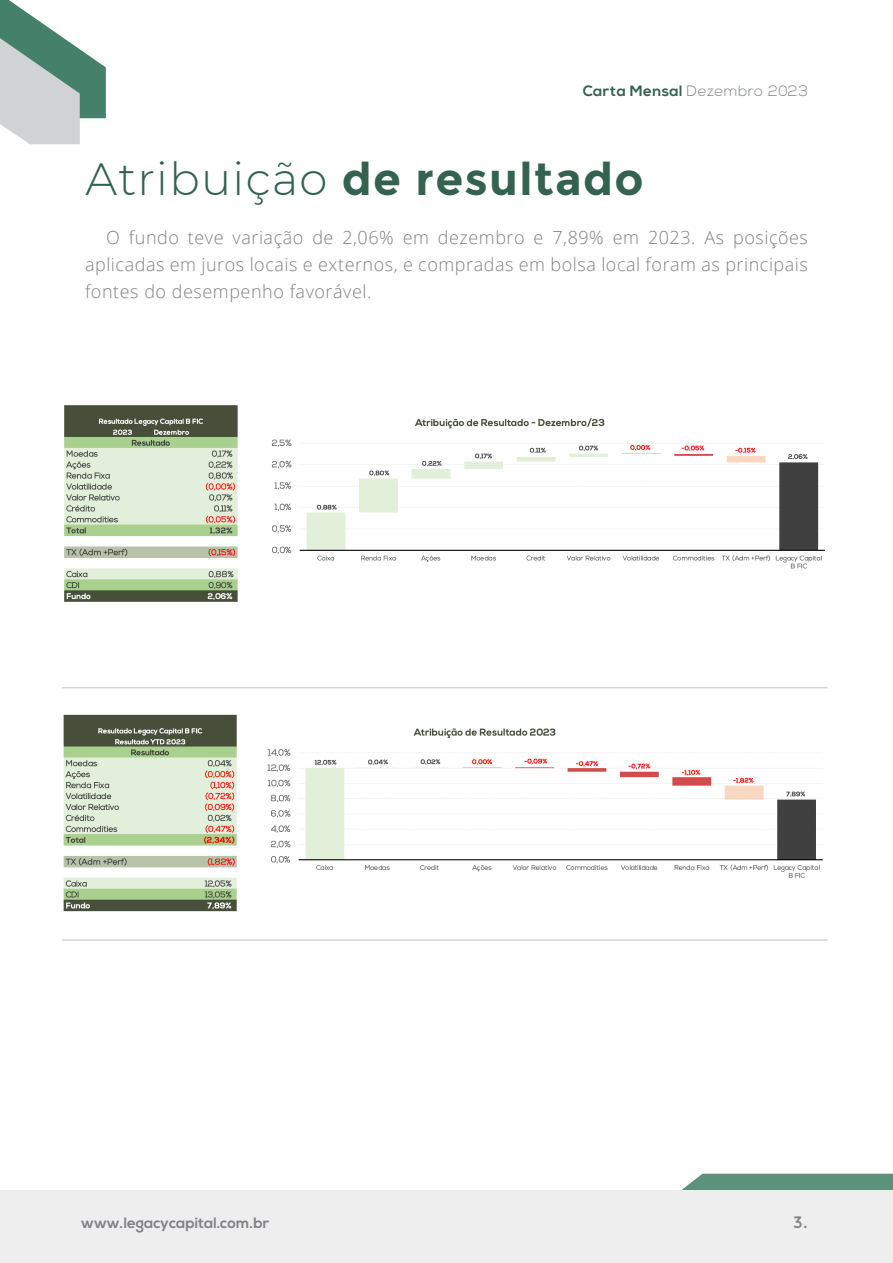
<style>
.page{position:relative;width:893px;height:1263px;background:#fff}
.page>*{position:absolute;margin:0;border:0;box-sizing:border-box;transform-origin:0 0}
.t1{font:700 45px "Montserrat";letter-spacing:.03em;color:#346251}
.t2{font:300 18px/27px "Open Sans";letter-spacing:.03em;color:#808285;text-align:justify}
.t3{font:16.5px "Montserrat";color:#808285}
.t4{font:700 15px "Nexa";color:#808285}
.t5{font:300 15px "Nexa";letter-spacing:.03em;color:#808285}
.s1{font-weight:700;color:#346251}
.s2{font-weight:300}
</style>
<div class="page">
<svg style="left:653px;top:1174px;width:240px;height:17px"></svg>
<div style="left:0;top:1191px;width:893px;height:72px;background:#eeeeef"></div>
<svg style="left:0;top:0;width:106px;height:144px"></svg>
<hr style="left:62px;top:687px;width:765px;height:1px;background:#b2b3b7">
<hr style="left:62px;top:939px;width:765px;height:2px;background:#b2b3b7">
<img style="left:64px;top:405px;width:761px;height:197px">
<img style="left:63px;top:714px;width:760px;height:198px">
<p class="t5" style="left:583px;top:83px;width:227px"><span class="s1">Carta Mensal</span> Dezembro 2023</p>
<p class="t1" style="left:86px;top:152px;width:560px"><span class="s2">Atribuição</span> de resultado</p>
<p class="t2" style="left:85px;top:223px;width:724px;text-indent:21px">O fundo teve variação de 2,06% em dezembro e 7,89% em 2023. As posições aplicadas em juros locais e externos, e compradas em bolsa local foram as principais fontes do desempenho favorável.</p>
<p class="t4" style="left:81px;top:1214px;width:190px">www.legacycapital.com.br</p>
<p class="t3" style="left:793px;top:1213px;width:16px">3.</p>
</div>
